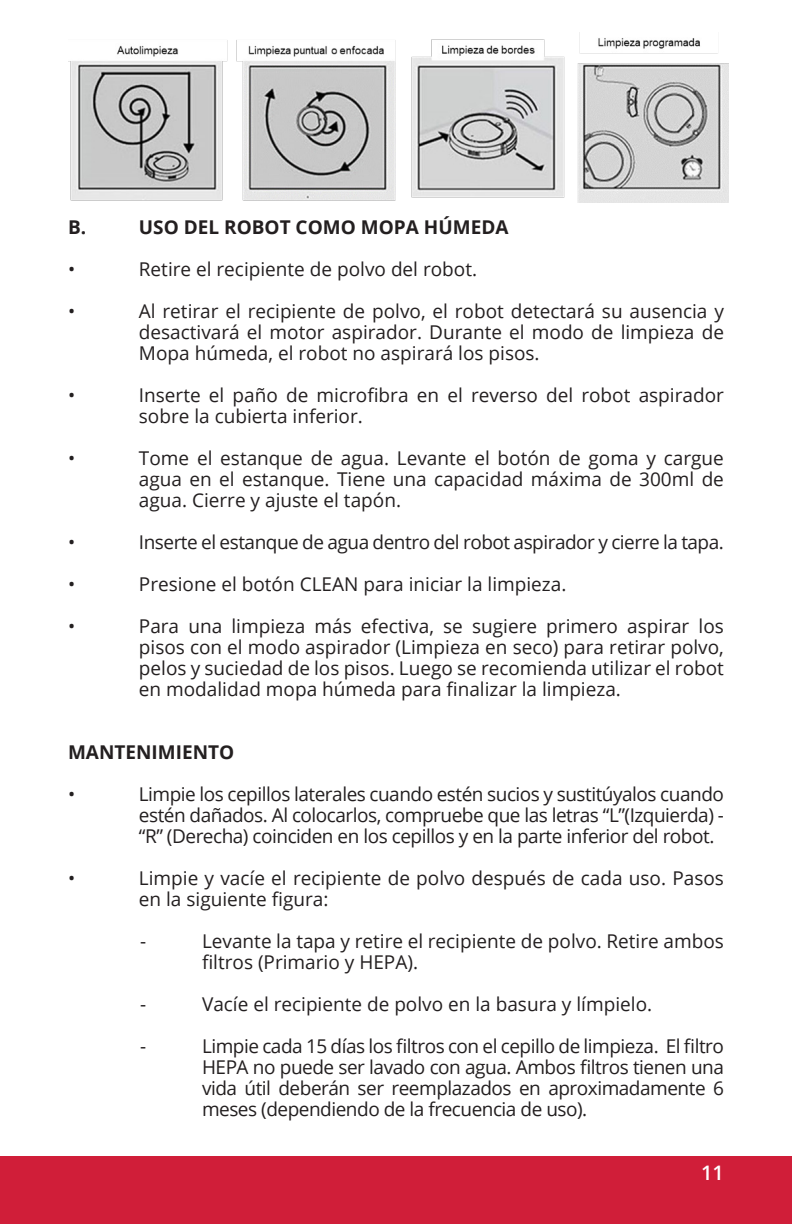
<style>
.page{position:relative;width:792px;height:1224px;background:#fff}
.page>*{position:absolute;margin:0;border:0;box-sizing:border-box;transform-origin:0 0}
.t1{font:600 20px "Open Sans";color:#fff}
.t2{font:19px/21px "Open Sans";color:#231f20;text-align:justify}
.t3{font:19px "Open Sans";letter-spacing:-.025em;color:#231f20}
.t4{font:700 19px "Open Sans";color:#231f20}
</style>
<div class="page">
<div style="left:0;top:1156px;width:792px;height:68px;background:#d01e39"></div>
<img style="left:68px;top:33px;width:661px;height:170px">
<p class="t4" style="left:68px;top:213px;width:20px">B.</p>
<p class="t4" style="left:139px;top:213px;width:371px">USO DEL ROBOT COMO MOPA HÚMEDA</p>
<p class="t2" style="left:68px;top:258px;width:9px">•</p>
<p class="t2" style="left:139px;top:258px;width:340px">Retire el recipiente de polvo del robot.</p>
<p class="t2" style="left:68px;top:300px;width:9px">•</p>
<p class="t2" style="left:139px;top:300px;width:587px">Al retirar el recipiente de polvo, el robot detectará su ausencia y desactivará el motor aspirador. Durante el modo de limpieza de Mopa húmeda, el robot no aspirará los pisos.</p>
<p class="t2" style="left:68px;top:384px;width:9px">•</p>
<p class="t2" style="left:139px;top:384px;width:587px">Inserte el paño de microfibra en el reverso del robot aspirador sobre la cubierta inferior.</p>
<p class="t2" style="left:68px;top:447px;width:9px">•</p>
<p class="t2" style="left:139px;top:447px;width:587px">Tome el estanque de agua. Levante el botón de goma y cargue agua en el estanque. Tiene una capacidad máxima de 300ml de agua. Cierre y ajuste el tapón.</p>
<p class="t2" style="left:68px;top:531px;width:9px">•</p>
<p class="t3" style="left:139px;top:529px;width:587px">Inserte el estanque de agua dentro del robot aspirador y cierre la tapa.</p>
<p class="t2" style="left:68px;top:573px;width:9px">•</p>
<p class="t2" style="left:139px;top:573px;width:429px">Presione el botón CLEAN para iniciar la limpieza.</p>
<p class="t2" style="left:68px;top:615px;width:9px">•</p>
<p class="t2" style="left:139px;top:615px;width:587px">Para una limpieza más efectiva, se sugiere primero aspirar los pisos con el modo aspirador (Limpieza en seco) para retirar polvo, pelos y suciedad de los pisos. Luego se recomienda utilizar el robot en modalidad mopa húmeda para finalizar la limpieza.</p>
<p class="t4" style="left:68px;top:738px;width:168px">MANTENIMIENTO</p>
<p class="t2" style="left:68px;top:783px;width:9px">•</p>
<p class="t2" style="left:139px;top:783px;width:587px">Limpie los cepillos laterales cuando estén sucios y sustitúyalos cuando estén dañados. Al colocarlos, compruebe que las letras “L”(Izquierda) - “R” (Derecha) coinciden en los cepillos y en la parte inferior del robot.</p>
<p class="t2" style="left:68px;top:867px;width:9px">•</p>
<p class="t2" style="left:139px;top:867px;width:587px">Limpie y vacíe el recipiente de polvo después de cada uso. Pasos en la siguiente figura:</p>
<p class="t2" style="left:140px;top:930px;width:8px">-</p>
<p class="t2" style="left:202px;top:930px;width:523px">Levante la tapa y retire el recipiente de polvo. Retire ambos filtros (Primario y HEPA).</p>
<p class="t2" style="left:140px;top:993px;width:8px">-</p>
<p class="t2" style="left:202px;top:993px;width:452px">Vacíe el recipiente de polvo en la basura y límpielo.</p>
<p class="t2" style="left:140px;top:1035px;width:8px">-</p>
<p class="t2" style="left:202px;top:1035px;width:523px">Limpie cada 15 días los filtros con el cepillo de limpieza. El filtro HEPA no puede ser lavado con agua. Ambos filtros tienen una vida útil deberán ser reemplazados en aproximadamente 6 meses (dependiendo de la frecuencia de uso).</p>
<p class="t1" style="left:701px;top:1160px;width:24px">11</p>
</div>
